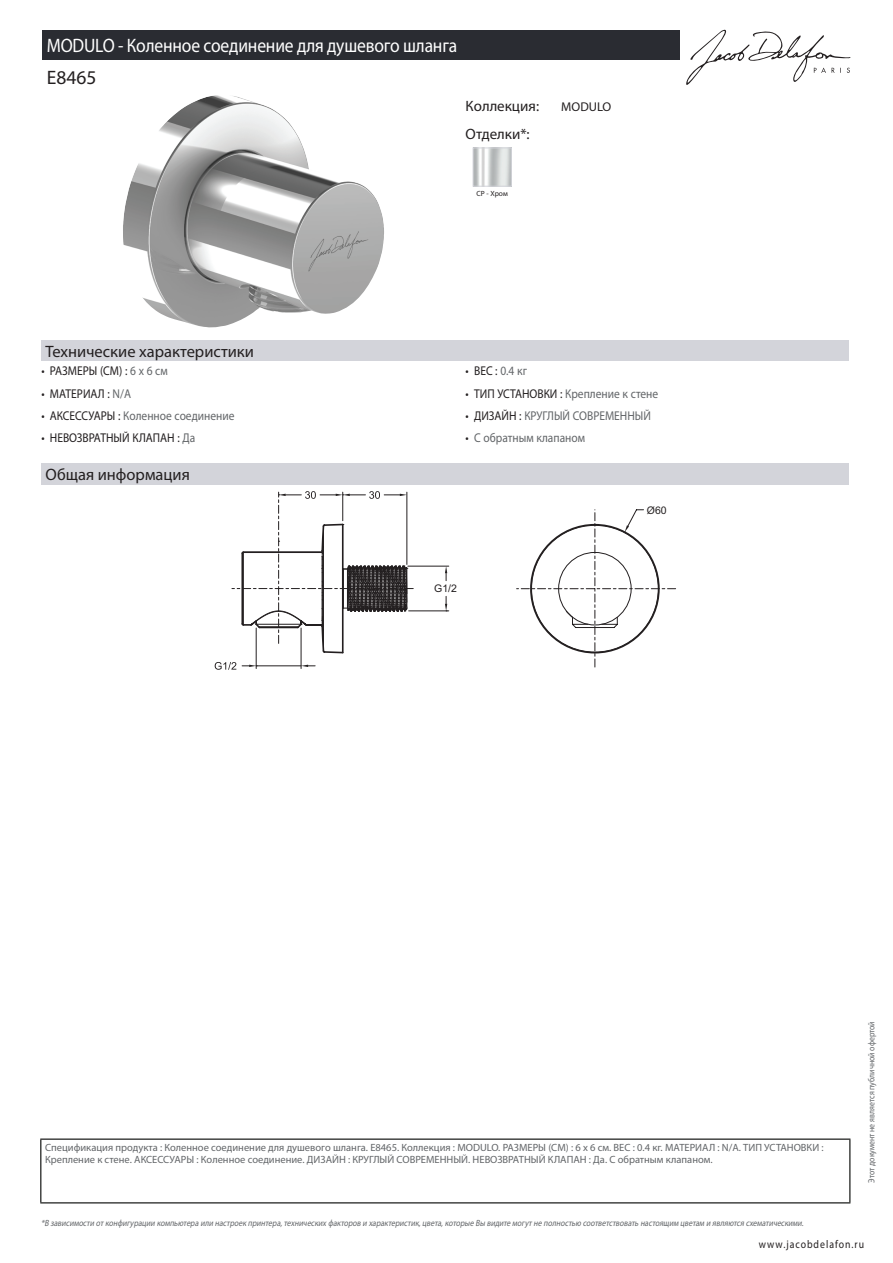
<style>
.page{position:relative;width:893px;height:1263px;background:#fff}
.page>*{position:absolute;margin:0;border:0;box-sizing:border-box;transform-origin:0 0}
.t1{font:19.5px "Myriad Pro";letter-spacing:-.01em;color:#fff;scale:.9 1}
.t2{font:19.5px "Myriad Pro";color:#231f20}
.t3{font:16.5px "Myriad Pro";color:#231f20}
.t4{font:15px "Myriad Pro";color:#231f20}
.t5{font:12.75px "Myriad Pro";color:#626568;scale:.9 1}
.t6{font:12.75px "Myriad Pro";color:#231f20;scale:.9 1}
.t7{font:12.75px "Myriad Pro";color:#231f20}
.t8{font:11.25px "Myriad Pro";letter-spacing:.1em;color:#231f20;scale:.87 1}
.t9{font:10.5px/12px "Myriad Pro";color:#626568}
.t10{font:10.5px "Arial";color:#231f20}
.t11{font:italic 9px "Myriad Pro";color:#626568;scale:.87 1}
.t12{font:9px "Myriad Pro";color:#626568;scale:.87 1}
.t13{font:7.5px "Myriad Pro";color:#231f20}
.s1{color:#626568}
.s2{color:#231f20}
</style>
<div class="page">
<svg style="left:686px;top:30px;width:164px;height:55px"></svg>
<img style="left:123px;top:95px;width:261px;height:233px">
<img style="left:475px;top:150px;width:35px;height:35px">
<div style="left:473px;top:148px;width:39px;height:39px;border:1px solid #d3d4da"></div>
<div style="left:41px;top:340px;width:808px;height:21px;background:#d3d4da"></div>
<div style="left:41px;top:463px;width:808px;height:22px;background:#d3d4da"></div>
<svg style="left:215px;top:491px;width:461px;height:179px"></svg>
<div style="left:43px;top:30px;width:637px;height:30px;background:#2a2c32"></div>
<hr style="left:40px;top:1138px;width:810px;height:2px;background:#040503">
<hr style="left:40px;top:1140px;width:1px;height:62px;background:#040503">
<hr style="left:849px;top:1140px;width:1px;height:62px;background:#040503">
<hr style="left:40px;top:1202px;width:810px;height:1px;background:#040503">
<h1 class="t1" style="left:47px;top:33px;width:457px">MODULO - Коленное соединение для душевого шланга</h1>
<h1 class="t2" style="left:47px;top:66px;width:51px">E8465</h1>
<h3 class="t4" style="left:466px;top:96px;width:75px">Коллекция:</h3>
<p class="t7" style="left:561px;top:99px;width:52px">MODULO</p>
<h3 class="t4" style="left:466px;top:125px;width:66px">Отделки*:</h3>
<p class="t13" style="left:477px;top:189px;width:33px">CP - Хром</p>
<h2 class="t3" style="left:46px;top:341px;width:210px">Технические характеристики</h2>
<p class="t6" style="left:41px;top:363px;width:142px">• РАЗМЕРЫ (СМ) : <span class="s1">6 x 6 см</span></p>
<p class="t6" style="left:466px;top:363px;width:70px">• ВЕС : <span class="s1">0.4 кг</span></p>
<p class="t6" style="left:41px;top:385px;width:101px">• МАТЕРИАЛ : <span class="s1">N/A</span></p>
<p class="t5" style="left:466px;top:385px;width:216px"><span class="s2">• ТИП УСТАНОВКИ :</span> Крепление к стене</p>
<p class="t5" style="left:41px;top:408px;width:216px"><span class="s2">• АКСЕССУАРЫ :</span> Коленное соединение</p>
<p class="t5" style="left:466px;top:408px;width:207px"><span class="s2">• ДИЗАЙН :</span> КРУГЛЫЙ СОВРЕМЕННЫЙ</p>
<p class="t6" style="left:41px;top:430px;width:172px">• НЕВОЗВРАТНЫЙ КЛАПАН : <span class="s1">Да</span></p>
<p class="t5" style="left:466px;top:430px;width:134px"><span class="s2">•</span> С обратным клапаном</p>
<h2 class="t3" style="left:46px;top:465px;width:146px">Общая информация</h2>
<p class="t10" style="left:434px;top:582px;width:24px">G1/2</p>
<p class="t10" style="left:647px;top:503px;width:21px">Ø60</p>
<p class="t9" style="left:45px;top:1141px;width:780px">Спецификация продукта : Коленное соединение для душевого шланга. E8465. Коллекция : MODULO. РАЗМЕРЫ (СМ) : 6 x 6 см. ВЕС : 0.4 кг. МАТЕРИАЛ : N/A. ТИП УСТАНОВКИ :<br>Крепление к стене. АКСЕССУАРЫ : Коленное соединение. ДИЗАЙН : КРУГЛЫЙ СОВРЕМЕННЫЙ. НЕВОЗВРАТНЫЙ КЛАПАН : Да. С обратным клапаном.</p>
<p class="t11" style="left:41px;top:1217px;width:880px">*В зависимости отконфигурации компьютера или настроек принтера,технических факторов и характеристик,цвета,которые Вы видите могутне полностью соответствовать настоящим цветам и являются схематическими.</p>
<p class="t12" style="left:866px;top:1183px;width:187px;rotate:-90deg">Этот документ не является публичной офертой</p>
<p class="t8" style="left:759px;top:1237px;width:122px">www.jacobdelafon.ru</p>
</div>
